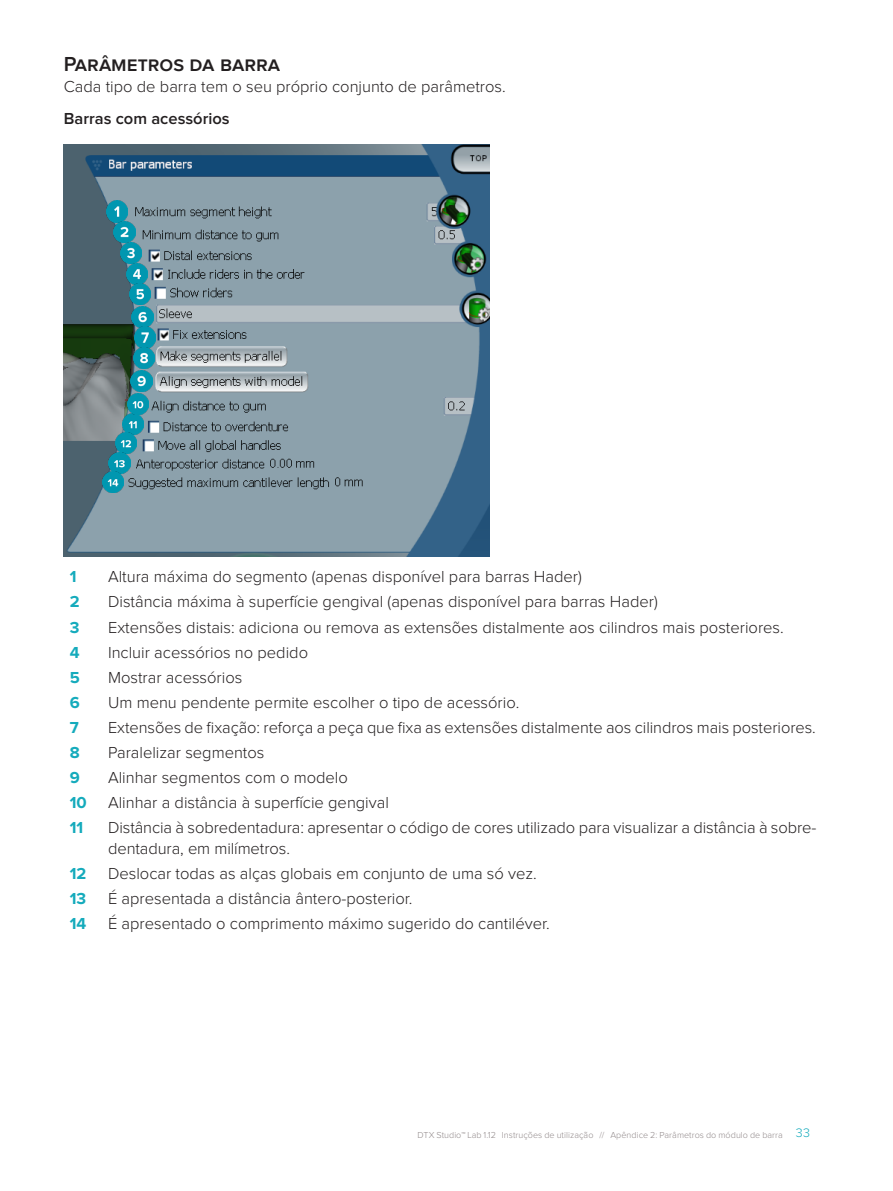
<style>
.page{position:relative;width:893px;height:1191px;background:#fff}
.page>*{position:absolute;margin:0;border:0;box-sizing:border-box;transform-origin:0 0}
.Head_level_2{font:600 21px "Proxima Nova";color:#231f20}
.Body_text{font:300 16.5px/21px "Proxima Nova";color:#231f20}
.Head_level_3{font:600 16.5px "Proxima Nova";color:#231f20}
.Body_text-2{font:700 16.5px "Proxima Nova";color:#15abbc}
.t1{font:300 9px "Proxima Nova";letter-spacing:.005em;color:#91898a}
.s1{font-size:12.75px;color:#15abbc}
</style>
<div class="page">
<img style="left:64px;top:144px;width:425px;height:412px">
<img style="left:107px;top:201px;width:21px;height:21px">
<img style="left:114px;top:221px;width:21px;height:21px">
<img style="left:120px;top:242px;width:22px;height:21px">
<img style="left:126px;top:264px;width:21px;height:21px">
<img style="left:130px;top:284px;width:21px;height:21px">
<img style="left:132px;top:306px;width:21px;height:21px">
<img style="left:133px;top:327px;width:22px;height:42px">
<img style="left:122px;top:413px;width:22px;height:22px">
<img style="left:127px;top:393px;width:22px;height:21px">
<img style="left:131px;top:370px;width:21px;height:21px">
<img style="left:116px;top:432px;width:21px;height:21px">
<img style="left:109px;top:452px;width:21px;height:21px">
<img style="left:102px;top:471px;width:21px;height:21px">
<p class="Head_level_2" style="left:64px;top:54px;width:218px">Parâmetros da barra</p>
<p class="Body_text" style="left:64px;top:76px;width:443px">Cada tipo de barra tem o seu próprio conjunto de parâmetros.</p>
<p class="Head_level_3" style="left:64px;top:111px;width:167px">Barras com acessórios</p>
<p class="Body_text-2" style="left:70px;top:569px;width:8px">1</p>
<p class="Body_text" style="left:108px;top:567px;width:475px">Altura máxima do segmento (apenas disponível para barras Hader)</p>
<p class="Body_text-2" style="left:70px;top:594px;width:11px">2</p>
<p class="Body_text" style="left:108px;top:592px;width:551px">Distância máxima à superfície gengival (apenas disponível para barras Hader)</p>
<p class="Body_text-2" style="left:70px;top:619px;width:11px">3</p>
<p class="Body_text" style="left:108px;top:617px;width:677px">Extensões distais: adiciona ou remova as extensões distalmente aos cilindros mais posteriores.</p>
<p class="Body_text-2" style="left:70px;top:644px;width:11px">4</p>
<p class="Body_text" style="left:108px;top:642px;width:202px">Incluir acessórios no pedido</p>
<p class="Body_text-2" style="left:70px;top:669px;width:12px">5</p>
<p class="Body_text" style="left:108px;top:667px;width:136px">Mostrar acessórios</p>
<p class="Body_text-2" style="left:70px;top:694px;width:12px">6</p>
<p class="Body_text" style="left:108px;top:692px;width:413px">Um menu pendente permite escolher o tipo de acessório.</p>
<p class="Body_text-2" style="left:70px;top:719px;width:10px">7</p>
<p class="Body_text" style="left:108px;top:717px;width:709px">Extensões de fixação: reforça a peça que fixa as extensões distalmente aos cilindros mais posteriores.</p>
<p class="Body_text-2" style="left:70px;top:744px;width:11px">8</p>
<p class="Body_text" style="left:108px;top:742px;width:158px">Paralelizar segmentos</p>
<p class="Body_text-2" style="left:70px;top:769px;width:12px">9</p>
<p class="Body_text" style="left:108px;top:767px;width:241px">Alinhar segmentos com o modelo</p>
<p class="Body_text-2" style="left:70px;top:795px;width:19px">10</p>
<p class="Body_text" style="left:108px;top:792px;width:282px">Alinhar a distância à superfície gengival</p>
<p class="Body_text-2" style="left:70px;top:820px;width:15px">11</p>
<p class="Body_text" style="left:108px;top:817px;width:710px">Distância à sobredentadura: apresentar o código de cores utilizado para visualizar a distância à sobre&shy;dentadura, em milímetros.</p>
<p class="Body_text-2" style="left:70px;top:866px;width:18px">12</p>
<p class="Body_text" style="left:108px;top:863px;width:430px">Deslocar todas as alças globais em conjunto de uma só vez.</p>
<p class="Body_text-2" style="left:70px;top:891px;width:18px">13</p>
<p class="Body_text" style="left:108px;top:888px;width:306px">É apresentada a distância ântero-posterior.</p>
<p class="Body_text-2" style="left:70px;top:916px;width:18px">14</p>
<p class="Body_text" style="left:108px;top:913px;width:443px">É apresentado o comprimento máximo sugerido do cantiléver.</p>
<p class="t1" style="left:418px;top:1130px;width:394px">DTX Studio™ Lab 1.12 Instruções de utilização // Apêndice 2: Parâmetros do módulo de barra <span class="s1">33</span></p>
</div>
